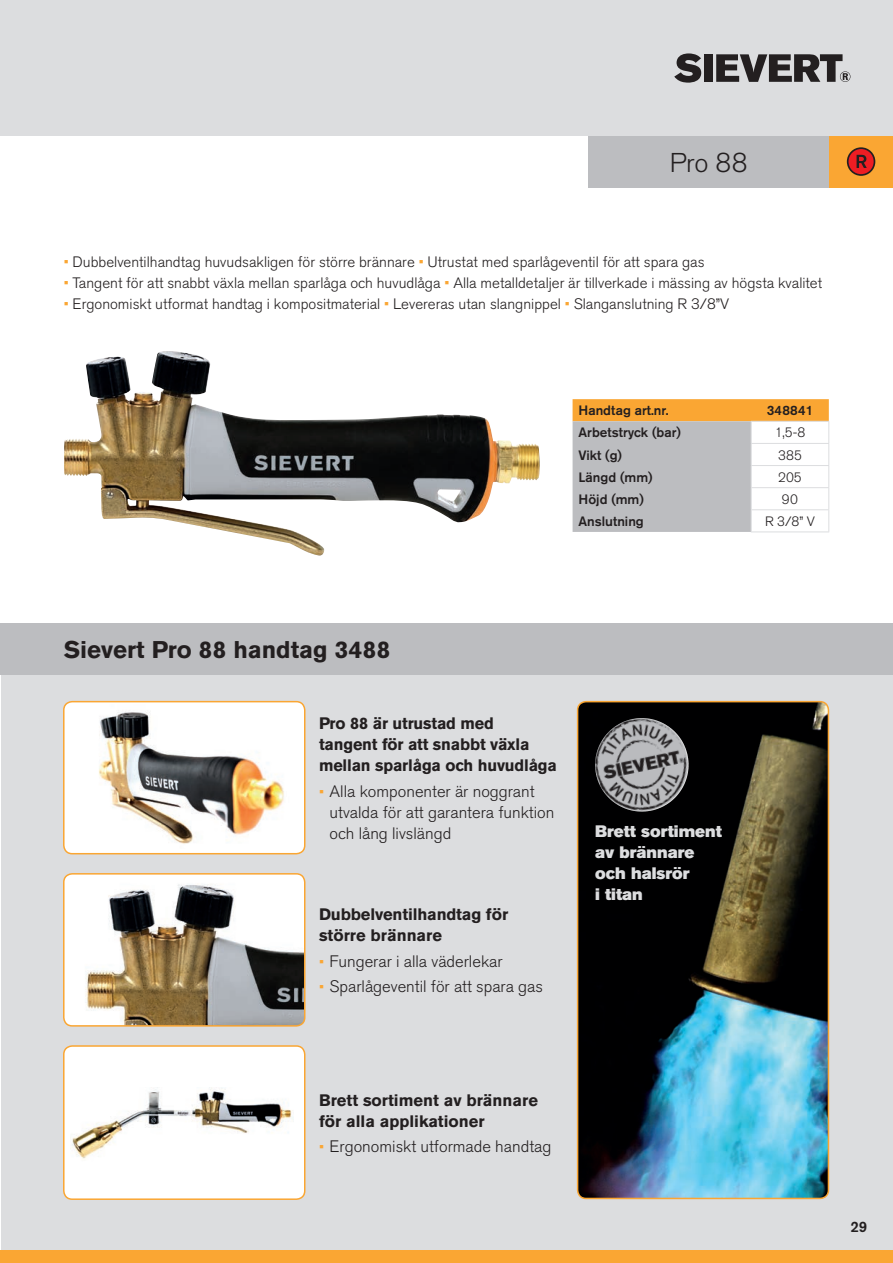
<style>
.page{position:relative;width:893px;height:1263px;background:#fff}
.page>*{position:absolute;margin:0;border:0;box-sizing:border-box;transform-origin:0 0}
.rubrik{font:300 27px "Akzidenz Grotesk Std";color:#231f20}
.rubrik-2{font:700 24px "Akzidenz Grotesk Std";color:#231f20}
.t1{font:300 16.5px/21px "Akzidenz Grotesk Std";color:#231f20}
.t2{font:700 16.5px/21px "Akzidenz Grotesk Std";letter-spacing:-.01em;color:#231f20}
.t3{font:16.5px/21px "Akzidenz Grotesk Std Super";color:#dcdddf}
.t4{font:300 15px "Akzidenz Grotesk Std";color:#231f20}
.t5{font:500 15px "Akzidenz Grotesk Std";color:#231f20}
.tabellrubrik{font:500 13.5px "Akzidenz Grotesk Std";color:#231f20}
.bröd_10pt{font:500 13.5px "Akzidenz Grotesk Std";color:#231f20}
.bröd_10pt-2{font:300 13.5px "Akzidenz Grotesk Std";color:#231f20}
.s1{color:#faa633}
.s2{font-size:15px;color:#faa633}
</style>
<div class="page">
<div style="left:0;top:0;width:893px;height:136px;background:#dcdddf"></div>
<svg style="left:674px;top:53px;width:27px;height:30px"></svg>
<div style="left:704px;top:54px;width:9px;height:28px;background:#231f20"></div>
<svg style="left:716px;top:54px;width:134px;height:28px"></svg>
<div style="left:1px;top:675px;width:892px;height:588px;background:#dcdddf"></div>
<img style="left:578px;top:702px;width:250px;height:496px">
<div style="left:577px;top:701px;width:252px;height:498px;border:2px solid #faa633;border-radius:9px"></div>
<img style="left:64px;top:351px;width:445px;height:205px">
<img style="left:611px;top:718px;width:32px;height:12px">
<div style="left:64px;top:1046px;width:241px;height:153px;background:#fff;border-radius:9px"></div>
<img style="left:70px;top:1087px;width:224px;height:72px">
<div style="left:63px;top:1045px;width:242px;height:155px;border:2px solid #faa633;border-radius:9px"></div>
<div style="left:64px;top:702px;width:241px;height:152px;background:#fff;border-radius:9px"></div>
<img style="left:99px;top:711px;width:185px;height:133px">
<div style="left:63px;top:701px;width:242px;height:153px;border:2px solid #faa633;border-radius:9px"></div>
<img style="left:64px;top:874px;width:241px;height:152px">
<div style="left:63px;top:873px;width:242px;height:154px;border:2px solid #faa633;border-radius:9px"></div>
<div style="left:588px;top:136px;width:241px;height:51px;background:#bcbdc0"></div>
<div style="left:829px;top:136px;width:64px;height:51px;background:#faa633"></div>
<svg style="left:848px;top:148px;width:26px;height:27px"></svg>
<div style="left:847px;top:147px;width:28px;height:29px;border:2px solid #231f20;border-radius:50%"></div>
<svg style="left:857px;top:155px;width:10px;height:13px"></svg>
<div style="left:0;top:624px;width:893px;height:51px;background:#bcbdc0"></div>
<div style="left:0;top:1250px;width:893px;height:13px;background:#faa633"></div>
<svg style="left:573px;top:399px;width:256px;height:133px"></svg>
<hr style="left:751px;top:531px;width:78px;height:1px;background:#dcdddf">
<p class="rubrik" style="left:670px;top:147px;width:79px">Pro 88</p>
<p class="t4" style="left:64px;top:253px;width:642px"><span class="s1">•</span> Dubbelventilhandtag huvudsakligen för större brännare <span class="s1">•</span> Utrustat med sparlågeventil för att spara gas</p>
<p class="t4" style="left:64px;top:274px;width:760px"><span class="s1">•</span> Tangent för att snabbt växla mellan sparlåga och huvudlåga <span class="s1">•</span> Alla metalldetaljer är tillverkade i mässing av högsta kvalitet</p>
<p class="t4" style="left:64px;top:295px;width:667px"><span class="s1">•</span> Ergonomiskt utformat handtag i kompositmaterial <span class="s1">•</span> Levereras utan slangnippel <span class="s1">•</span> Slanganslutning R 3/8”V</p>
<p class="tabellrubrik" style="left:579px;top:402px;width:91px">Handtag art.nr.</p>
<p class="tabellrubrik" style="left:767px;top:402px;width:48px">348841</p>
<p class="tabellrubrik" style="left:579px;top:424px;width:104px">Arbetstryck (bar)</p>
<p class="bröd_10pt-2" style="left:775px;top:425px;width:32px">1,5-8</p>
<p class="bröd_10pt" style="left:579px;top:446px;width:45px">Vikt (g)</p>
<p class="bröd_10pt-2" style="left:778px;top:447px;width:25px">385</p>
<p class="bröd_10pt" style="left:579px;top:469px;width:76px">Längd (mm)</p>
<p class="bröd_10pt-2" style="left:778px;top:469px;width:25px">205</p>
<p class="bröd_10pt" style="left:579px;top:491px;width:67px">Höjd (mm)</p>
<p class="bröd_10pt-2" style="left:782px;top:492px;width:18px">90</p>
<p class="bröd_10pt" style="left:579px;top:513px;width:67px">Anslutning</p>
<p class="bröd_10pt-2" style="left:765px;top:514px;width:51px">R 3/8” V</p>
<p class="rubrik-2" style="left:64px;top:636px;width:328px">Sievert Pro 88 handtag 3488</p>
<p class="t2" style="left:319px;top:713px;width:176px">Pro 88 är utrustad med</p>
<p class="t2" style="left:319px;top:734px;width:239px">tangent för att snabbt växla mellan sparlåga och huvudlåga</p>
<p class="t1" style="left:330px;top:781px;width:226px;text-indent:-11px"><span class="s2">•</span> Alla komponenter är noggrant utvalda för att garantera funktion och lång livslängd</p>
<p class="t2" style="left:319px;top:904px;width:191px">Dubbelventilhandtag för större brännare</p>
<p class="t1" style="left:319px;top:951px;width:185px"><span class="s2">•</span> Fungerar i alla väderlekar</p>
<p class="t1" style="left:319px;top:976px;width:225px"><span class="s2">•</span> Sparlågeventil för att spara gas</p>
<p class="t2" style="left:319px;top:1089px;width:220px">Brett sortiment av brännare för alla applikationer</p>
<p class="t1" style="left:319px;top:1136px;width:234px"><span class="s2">•</span> Ergonomiskt utformade handtag</p>
<p class="t3" style="left:595px;top:821px;width:129px">Brett sortiment av brännare och halsrör<br>i titan</p>
<p class="t5" style="left:850px;top:1217px;width:18px">29</p>
</div>
